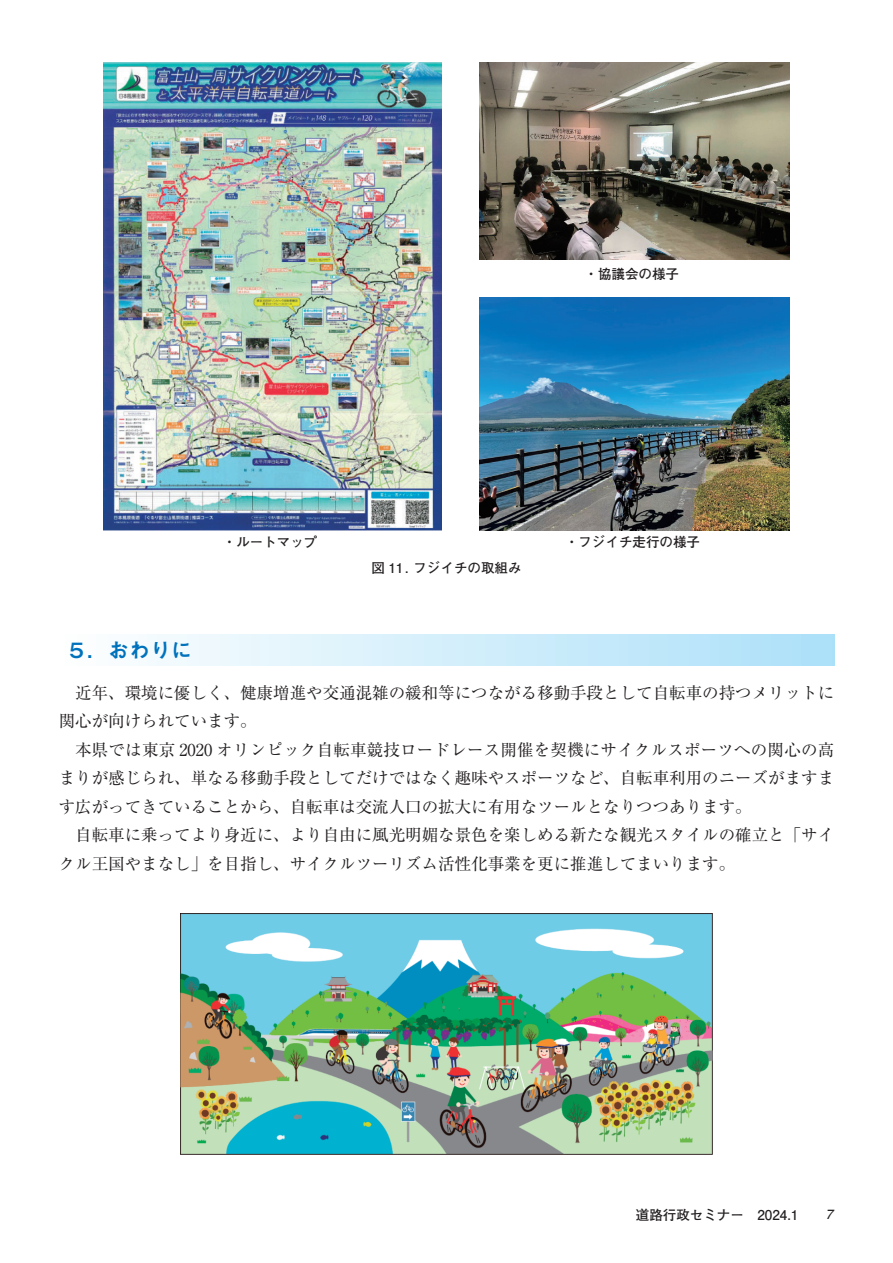
<style>
.page{position:relative;width:893px;height:1263px;background:#fff}
.page>*{position:absolute;margin:0;border:0;box-sizing:border-box;transform-origin:0 0}
.t1{font:21px "Midashi Go Pro MB31 90 msp RKSJ H";color:#0072bc}
.t2{font:16.5px/28.5px "Ryumin Pr 6 N Reg 90 msp RKSJ H";color:#231f20}
.t3{font:13.5px "Futo Go B101 Pro Bold 90 msp RKSJ H";color:#231f20}
.s1{font-family:"Helvetica";font-style:italic}
</style>
<div class="page">
<img style="left:104px;top:63px;width:338px;height:467px">
<img style="left:479px;top:63px;width:310px;height:196px">
<img style="left:479px;top:298px;width:310px;height:232px">
<div style="left:59px;top:634px;width:775px;height:32px;background:linear-gradient(to right,#fefefe,#ace0f9)"></div>
<img style="left:180px;top:914px;width:533px;height:241px">
<p class="t3" style="left:584px;top:268px;width:96px">・協議会の様子</p>
<p class="t3" style="left:223px;top:537px;width:96px">・ルートマップ</p>
<p class="t3" style="left:371px;top:563px;width:152px">図 11. フジイチの取組み</p>
<p class="t3" style="left:565px;top:537px;width:136px">・フジイチ走行の様子</p>
<p class="t1" style="left:66px;top:642px;width:128px">５．おわりに</p>
<p class="t2" style="left:59px;top:680px;width:777px;text-indent:16px">近年、環境に優しく、健康増進や交通混雑の緩和等につながる移動手段として自転車の持つメリットに関心が向けられています。</p>
<p class="t2" style="left:59px;top:737px;width:777px;text-align:justify;text-indent:16px">本県では東京 2020 オリンピック自転車競技ロードレース開催を契機にサイクルスポーツへの関心の高まりが感じられ、単なる移動手段としてだけではなく趣味やスポーツなど、自転車利用のニーズがますます広がってきていることから、自転車は交流人口の拡大に有用なツールとなりつつあります。</p>
<p class="t2" style="left:59px;top:823px;width:777px;text-indent:16px">自転車に乗ってより身近に、より自由に風光明媚な景色を楽しめる新たな観光スタイルの確立と「サイクル王国やまなし」を目指し、サイクルツーリズム活性化事業を更に推進してまいります。</p>
<p class="t3" style="left:636px;top:1209px;width:199px">道路行政セミナー　2024.1　　<span class="s1">7</span></p>
</div>
